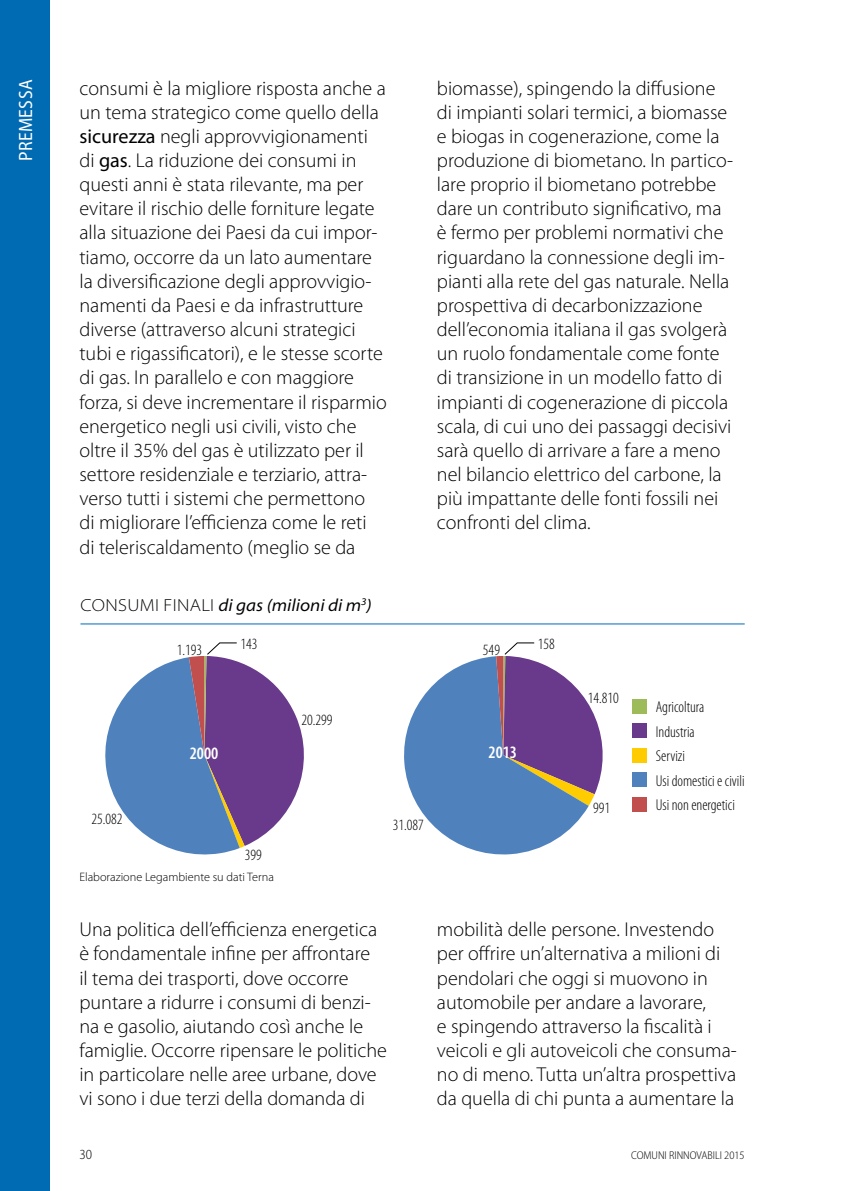
<style>
.page{position:relative;width:844px;height:1191px;background:#fff}
.page>*{position:absolute;margin:0;border:0;box-sizing:border-box;transform-origin:0 0}
.t1{font:300 20.12px/24.2px "Myriad Pro";color:#000}
.t2{font:semi-condensed 19.25px "Myriad Pro";letter-spacing:.02em;color:#fff}
.t3{font:italic semi-expanded 17.5px "Myriad Pro";color:#000}
.t4{font:600 condensed 17.5px "Myriad Pro";color:#fff}
.t5{font:300 condensed 15.75px "Myriad Pro";color:#000}
.t6{font:300 semi-condensed 14px "Myriad Pro";color:#000}
.t7{font:300 12.25px "Myriad Pro";color:#000}
.t8{font:300 semi-condensed 11.38px "Myriad Pro";color:#000}
.s1{font-weight:400}
.s2{font-weight:300;font-style:normal}
</style>
<div class="page">
<div style="left:0;top:0;width:50px;height:1191px;background:#006ab3"></div>
<hr style="left:80px;top:623px;width:664px;height:1px;background:#006ab3">
<div style="left:632px;top:723px;width:14px;height:15px;background:#69398b"></div>
<div style="left:632px;top:797px;width:14px;height:14px;background:#c04f4e"></div>
<div style="left:632px;top:772px;width:14px;height:15px;background:#4f82bd"></div>
<div style="left:632px;top:699px;width:14px;height:14px;background:#9dbc59"></div>
<div style="left:632px;top:748px;width:14px;height:14px;background:#fecc00"></div>
<svg style="left:105px;top:642px;width:199px;height:213px"></svg>
<svg style="left:404px;top:642px;width:199px;height:213px"></svg>
<p class="t2" style="left:15px;top:161px;width:83px;rotate:-90deg">PREMESSA</p>
<p class="t1" style="left:79px;top:76px;width:309px">consumi è la migliore risposta anche a un tema strategico come quello della <span class="s1">sicurezza</span> negli approvvigionamenti di <span class="s1">gas</span>. La riduzione dei consumi in questi anni è stata rilevante, ma per evitare il rischio delle forniture legate alla situazione dei Paesi da cui impor&shy;tiamo, occorre da un lato aumentare la diversificazione degli approvvigio&shy;namenti da Paesi e da infrastrutture diverse (attraverso alcuni strategici tubi e rigassificatori), e le stesse scorte di gas. In parallelo e con maggiore forza, si deve incrementare il risparmio energetico negli usi civili, visto che oltre il 35% del gas è utilizzato per il settore residenziale e terziario, attra&shy;verso tutti i sistemi che permettono<br>di migliorare l’efficienza come le reti di teleriscaldamento (meglio se da</p>
<p class="t1" style="left:437px;top:76px;width:298px">biomasse), spingendo la diffusione di impianti solari termici, a biomasse e biogas in cogenerazione, come la produzione di biometano. In partico&shy;lare proprio il biometano potrebbe dare un contributo significativo, ma è fermo per problemi normativi che riguardano la connessione degli im&shy;pianti alla rete del gas naturale. Nella prospettiva di decarbonizzazione dell’economia italiana il gas svolgerà un ruolo fondamentale come fonte di transizione in un modello fatto di impianti di cogenerazione di piccola scala, di cui uno dei passaggi decisivi sarà quello di arrivare a fare a meno nel bilancio elettrico del carbone, la più impattante delle fonti fossili nei confronti del clima.</p>
<p class="t3" style="left:81px;top:596px;width:292px"><span class="s2">CONSUMI FINALI</span> di gas (milioni di m<sup>3</sup>)</p>
<p class="t5" style="left:177px;top:641px;width:27px">1.193</p>
<p class="t5" style="left:240px;top:635px;width:19px">143</p>
<p class="t5" style="left:483px;top:641px;width:19px">549</p>
<p class="t5" style="left:537px;top:635px;width:19px">158</p>
<p class="t5" style="left:301px;top:711px;width:33px">20.299</p>
<p class="t5" style="left:92px;top:810px;width:33px">25.082</p>
<p class="t4" style="left:190px;top:743px;width:30px">2000</p>
<p class="t4" style="left:488px;top:743px;width:30px">2013</p>
<p class="t5" style="left:245px;top:846px;width:19px">399</p>
<p class="t5" style="left:393px;top:816px;width:33px">31.087</p>
<p class="t7" style="left:79px;top:870px;width:196px">Elaborazione Legambiente su dati Terna</p>
<p class="t5" style="left:587px;top:689px;width:33px">14.810</p>
<p class="t5" style="left:593px;top:799px;width:19px">991</p>
<p class="t5" style="left:655px;top:698px;width:50px">Agricoltura</p>
<p class="t5" style="left:655px;top:747px;width:31px">Servizi</p>
<p class="t5" style="left:655px;top:723px;width:40px">Industria</p>
<p class="t5" style="left:655px;top:772px;width:90px">Usi domestici e civili</p>
<p class="t5" style="left:655px;top:796px;width:80px">Usi non energetici</p>
<p class="t1" style="left:79px;top:917px;width:309px">Una politica dell’efficienza energetica è fondamentale infine per affrontare<br>il tema dei trasporti, dove occorre puntare a ridurre i consumi di benzi&shy;na e gasolio, aiutando così anche le famiglie. Occorre ripensare le politiche in particolare nelle aree urbane, dove vi sono i due terzi della domanda di</p>
<p class="t1" style="left:437px;top:917px;width:301px">mobilità delle persone. Investendo per offrire un’alternativa a milioni di pendolari che oggi si muovono in automobile per andare a lavorare,<br>e spingendo attraverso la fiscalità i veicoli e gli autoveicoli che consuma&shy;no di meno. Tutta un’altra prospettiva da quella di chi punta a aumentare la</p>
<p class="t6" style="left:79px;top:1146px;width:14px">30</p>
<p class="t8" style="left:631px;top:1148px;width:115px">COMUNI RINNOVABILI 2015</p>
</div>
